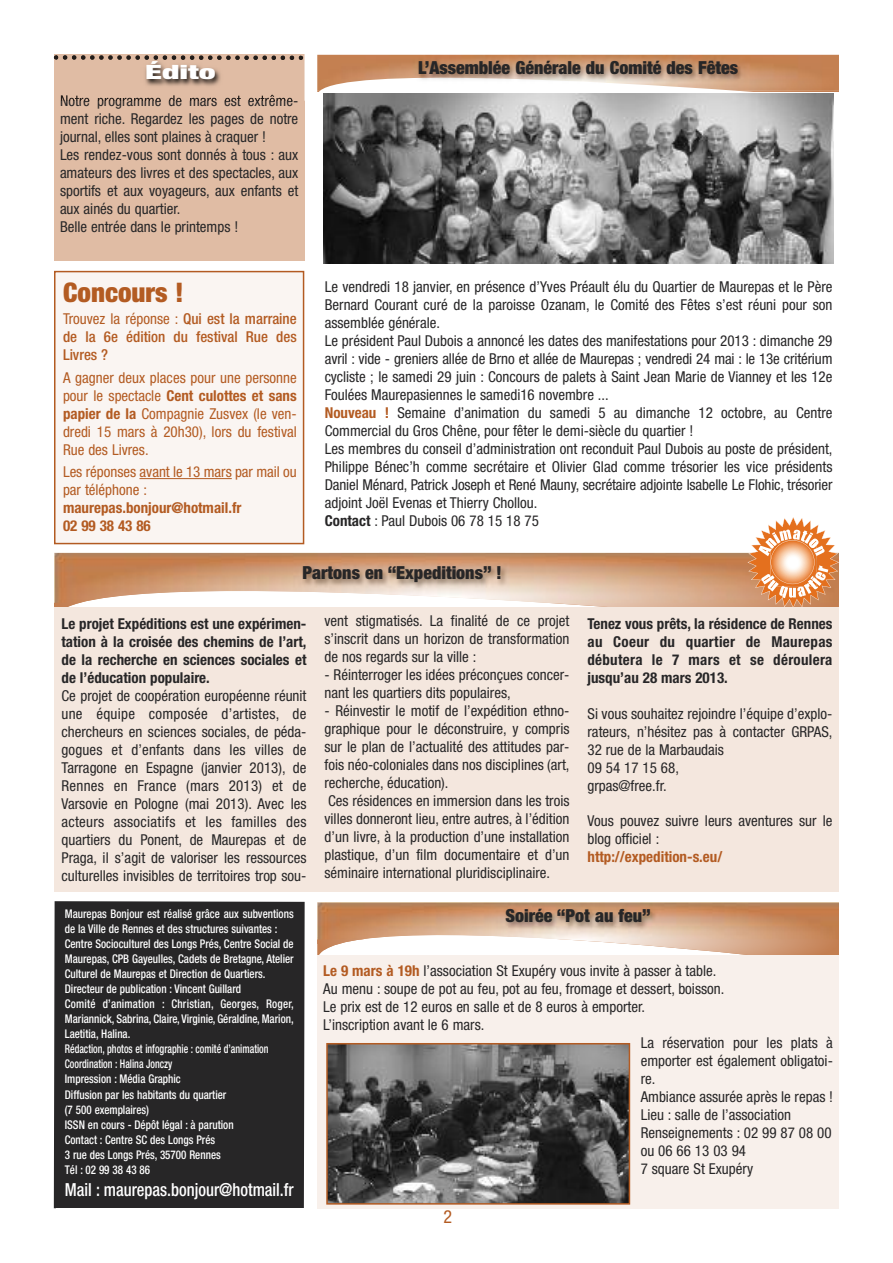
<style>
.page{position:relative;width:893px;height:1263px;background:#fff}
.page>*{position:absolute;margin:0;border:0;box-sizing:border-box;transform-origin:0 0}
.t1{font:900 condensed 27px "Helvetica Neue";color:#b35b22}
.t2{font:900 condensed 19.8px "Helvetica Neue";color:#fff;scale:1.71 1}
.t3{font:900 condensed 18px "Helvetica Neue";color:#272627}
.t4{font:500 condensed 18px "Helvetica Neue";color:#fff;scale:.92 1}
.t5{font:condensed 18px "Helvetica Neue";color:#b35b22}
.t6{font:condensed 15px/18px "Helvetica Neue";color:#272627}
.t7{font:700 condensed 15px/18px "Helvetica Neue";color:#272627;text-align:justify}
.t8{font:condensed 15px/18px "Helvetica Neue";color:#b35b22;text-align:justify}
.t9{font:500 condensed 15px/18px "Helvetica Neue";color:#b35b22;text-align:justify}
.t10{font:700 condensed 15px/18px "Helvetica Neue";color:#b35b22}
.t11{font:500 condensed 12px/15px "Helvetica Neue";color:#fff;scale:.92 1}
.s1{font-weight:400}
.s2{font-weight:700}
.s3{font-weight:700;color:#b35b22}
</style>
<div class="page">
<div style="left:54px;top:54px;width:250px;height:207px;background:#e0bca4"></div>
<div style="left:56px;top:272px;width:247px;height:271px;background:#faf5f2"></div>
<div style="left:54px;top:271px;width:250px;height:273px;border:2px solid #b35b22"></div>
<hr style="left:139px;top:478px;width:93px;height:1px;background:#b35b22">
<img style="left:741px;top:91px;width:98px;height:1px">
<div style="left:54px;top:901px;width:251px;height:308px;background:#272627"></div>
<svg style="left:317px;top:939px;width:522px;height:16px"></svg>
<svg style="left:54px;top:603px;width:785px;height:23px"></svg>
<div style="left:317px;top:955px;width:522px;height:254px;background:#f8f0eb"></div>
<img style="left:317px;top:902px;width:522px;height:37px">
<img style="left:317px;top:55px;width:522px;height:36px">
<img style="left:329px;top:1046px;width:298px;height:155px">
<div style="left:326px;top:1043px;width:304px;height:161px;border:2px solid #b35b22"></div>
<img style="left:60px;top:57px;width:244px;height:44px">
<img style="left:61px;top:95px;width:99px;height:6px">
<svg style="left:54px;top:55px;width:249px;height:5px"></svg>
<img style="left:54px;top:553px;width:693px;height:50px">
<img style="left:323px;top:93px;width:510px;height:171px">
<div style="left:54px;top:607px;width:784px;height:285px;background:#f4e7de"></div>
<svg style="left:747px;top:517px;width:92px;height:91px"></svg>
<h2 class="t2" style="left:145px;top:59px;width:43px">Édito</h2>
<p class="t3" style="left:418px;top:56px;width:321px">L’Assemblée Générale du Comité des Fêtes</p>
<p class="t6" style="left:60px;top:93px;width:240px">Notre programme de mars est extrême&shy;ment riche. Regardez les pages de notre journal, elles sont plaines à craquer !<br>Les rendez-vous sont donnés à tous : aux amateurs des livres et des spectacles, aux sportifs et aux voyageurs, aux enfants et aux ainés du quartier.<br>Belle entrée dans le printemps !</p>
<h1 class="t1" style="left:63px;top:275px;width:122px">Concours !</h1>
<p class="t9" style="left:63px;top:311px;width:235px"><span class="s1">Trouvez la réponse :</span> Qui est la marraine de la 6e édition du festival Rue des Livres ?</p>
<p class="t8" style="left:63px;top:370px;width:235px">A gagner deux places pour une personne pour le spectacle <span class="s2">Cent culottes et sans papier de la</span> Compagnie Zusvex (le ven&shy;dredi 15 mars à 20h30), lors du festival Rue des Livres.</p>
<p class="t8" style="left:63px;top:464px;width:235px">Les réponses avant le 13 mars par mail ou par téléphone :</p>
<p class="t10" style="left:63px;top:499px;width:180px">maurepas.bonjour@hotmail.fr<br>02 99 38 43 86</p>
<p class="t6" style="left:325px;top:279px;width:509px">Le vendredi 18 janvier, en présence d’Yves Préault élu du Quartier de Maurepas et le Père Bernard Courant curé de la paroisse Ozanam, le Comité des Fêtes s’est réuni pour son assemblée générale.<br>Le président Paul Dubois a annoncé les dates des manifestations pour 2013 : dimanche 29 avril : vide - greniers allée de Brno et allée de Maurepas ; vendredi 24 mai : le 13e critérium cycliste ; le samedi 29 juin : Concours de palets à Saint Jean Marie de Vianney et les 12e Foulées Maurepasiennes le samedi16 novembre ...<br><span class="s3">Nouveau !</span> Semaine d’animation du samedi 5 au dimanche 12 octobre, au Centre Commercial du Gros Chêne, pour fêter le demi-siècle du quartier !<br>Les membres du conseil d’administration ont reconduit Paul Dubois au poste de président, Philippe Bénec’h comme secrétaire et Olivier Glad comme trésorier les vice présidents Daniel Ménard, Patrick Joseph et René Mauny, secrétaire adjointe Isabelle Le Flohic, trésorier adjoint Joël Evenas et Thierry Chollou.<br><span class="s2">Contact</span> : Paul Dubois 06 78 15 18 75</p>
<p class="t3" style="left:303px;top:562px;width:201px">Partons en “Expeditions” !</p>
<p class="t7" style="left:61px;top:615px;width:246px">Le projet Expéditions est une expérimen&shy;tation à la croisée des chemins de l’art, de la recherche en sciences sociales et de l’éducation populaire.</p>
<p class="t6" style="left:61px;top:688px;width:246px;text-align:justify">Ce projet de coopération européenne réunit une équipe composée d’artistes, de chercheurs en sciences sociales, de péda&shy;gogues et d’enfants dans les villes de Tarragone en Espagne (janvier 2013), de Rennes en France (mars 2013) et de Varsovie en Pologne (mai 2013). Avec les acteurs associatifs et les familles des quartiers du Ponent, de Maurepas et de Praga, il s’agit de valoriser les ressources culturelles invisibles de territoires trop sou-</p>
<p class="t6" style="left:324px;top:613px;width:246px;text-align:justify">vent stigmatisés. La finalité de ce projet s’inscrit dans un horizon de transformation de nos regards sur la ville :</p>
<p class="t6" style="left:324px;top:667px;width:246px">- Réinterroger les idées préconçues concer&shy;nant les quartiers dits populaires,</p>
<p class="t6" style="left:324px;top:703px;width:246px">- Réinvestir le motif de l’expédition ethno&shy;graphique pour le déconstruire, y compris sur le plan de l’actualité des attitudes par&shy;fois néo-coloniales dans nos disciplines (art, recherche, éducation).<br>Ces résidences en immersion dans les trois villes donneront lieu, entre autres, à l’édition d’un livre, à la production d’une installation plastique, d’un film documentaire et d’un séminaire international pluridisciplinaire.</p>
<p class="t7" style="left:587px;top:615px;width:246px">Tenez vous prêts, la résidence de Rennes au Coeur du quartier de Maurepas débutera le 7 mars et se déroulera jusqu’au 28 mars 2013.</p>
<p class="t6" style="left:587px;top:706px;width:246px">Si vous souhaitez rejoindre l’équipe d’explo&shy;rateurs, n’hésitez pas à contacter GRPAS,<br>32 rue de la Marbaudais<br>09 54 17 15 68,<br>grpas@free.fr.</p>
<p class="t6" style="left:587px;top:813px;width:246px">Vous pouvez suivre leurs aventures sur le blog officiel :</p>
<p class="t10" style="left:587px;top:847px;width:136px">http://expedition-s.eu/</p>
<p class="t11" style="left:65px;top:908px;width:250px">Maurepas Bonjour est réalisé grâce aux subventions de la Ville de Rennes et des structures suivantes :<br>Centre Socioculturel des Longs Prés, Centre Social de Maurepas, CPB Gayeulles, Cadets de Bretagne, Atelier Culturel de Maurepas et Direction de Quartiers.<br>Directeur de publication : Vincent Guillard<br>Comité d’animation : Christian, Georges, Roger, Mariannick, Sabrina, Claire, Virginie, Géraldine, Marion, Laetitia, Halina.<br>Rédaction, photos et infographie : comité d’animation Coordination : Halina Jonczy<br>Impression : Média Graphic<br>Diffusion par les habitants du quartier<br>(7 500 exemplaires)<br>ISSN en cours - Dépôt légal : à parution<br>Contact : Centre SC des Longs Prés<br>3 rue des Longs Prés, 35700 Rennes<br>Tél : 02 99 38 43 86</p>
<p class="t4" style="left:65px;top:1183px;width:250px">Mail : maurepas.bonjour@hotmail.fr</p>
<p class="t3" style="left:505px;top:904px;width:147px">Soirée “Pot au feu”</p>
<p class="t6" style="left:323px;top:963px;width:395px"><span class="s3">Le 9 mars à 19h</span> l’association St Exupéry vous invite à passer à table.</p>
<p class="t6" style="left:323px;top:981px;width:403px">Au menu : soupe de pot au feu, pot au feu, fromage et dessert, boisson.</p>
<p class="t6" style="left:323px;top:999px;width:323px">Le prix est de 12 euros en salle et de 8 euros à emporter.</p>
<p class="t6" style="left:323px;top:1017px;width:163px">L’inscription avant le 6 mars.</p>
<p class="t6" style="left:641px;top:1035px;width:194px">La réservation pour les plats à</p>
<p class="t6" style="left:641px;top:1053px;width:194px">emporter est également obligatoi-</p>
<p class="t6" style="left:641px;top:1071px;width:16px">re.</p>
<p class="t6" style="left:641px;top:1089px;width:194px">Ambiance assurée après le repas !</p>
<p class="t6" style="left:641px;top:1107px;width:152px">Lieu : salle de l’association</p>
<p class="t6" style="left:641px;top:1125px;width:192px">Renseignements : 02 99 87 08 00</p>
<p class="t6" style="left:641px;top:1143px;width:107px">ou 06 66 13 03 94</p>
<p class="t6" style="left:641px;top:1161px;width:114px">7 square St Exupéry</p>
<p class="t5" style="left:443px;top:1210px;width:10px">2</p>
</div>
